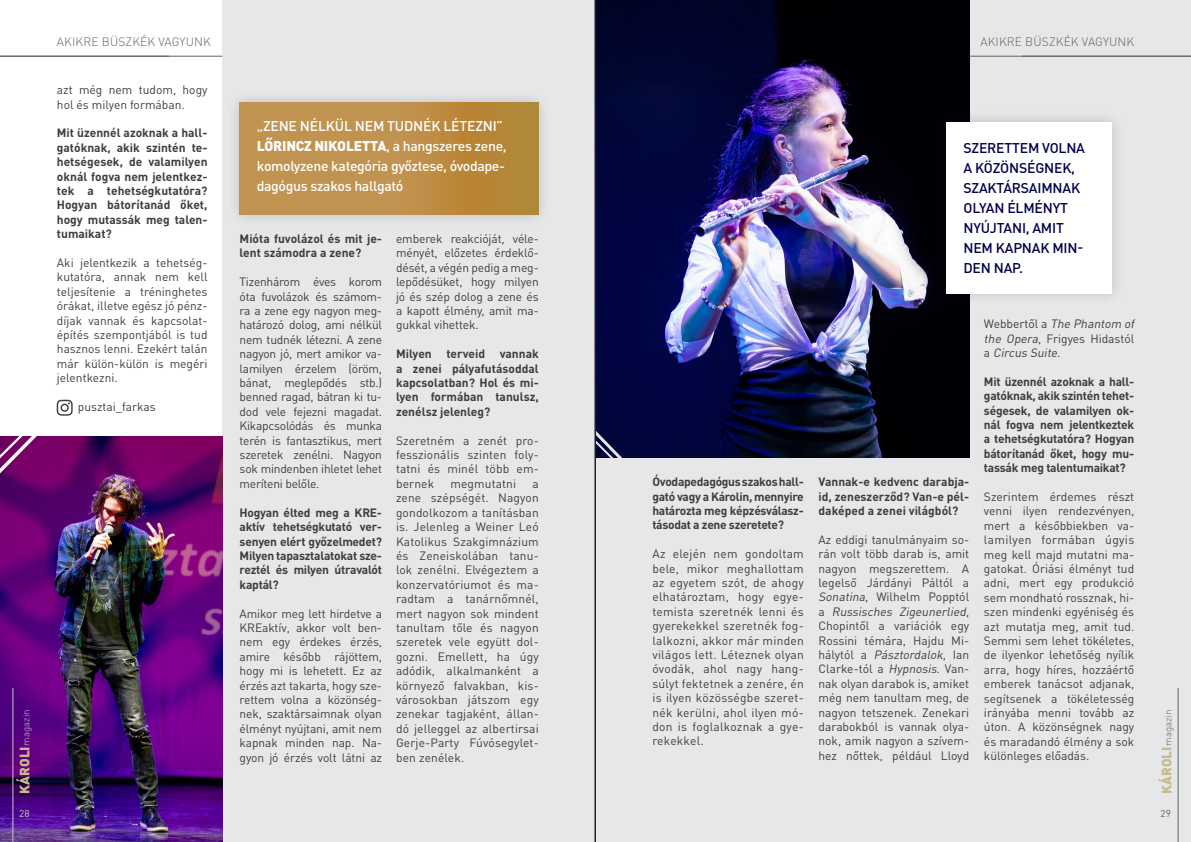
<style>
.page{position:relative;width:1191px;height:842px;background:#fff}
.page>*{position:absolute;margin:0;border:0;box-sizing:border-box;transform-origin:0 0}
.t1{font:500 14px/20px "DIN Pro";letter-spacing:-.025em;color:#fff}
.t2{font:500 14px/20px "DIN Pro";letter-spacing:-.015em;color:#01004e}
.t3{font:12px/14.4px "DIN Pro";color:#3e3e3f;text-align:justify}
.t4{font:700 12px/14.4px "DIN Pro";letter-spacing:-.005em;color:#3e3e3f;text-align:justify}
.t5{font:italic 12px/14.4px "DIN Pro";color:#3e3e3f}
.t6{font:300 12px "DIN Pro";letter-spacing:.01em;color:#636366}
.t7{font:10px "DIN Pro";color:#636366}
.t8{font:10px "DIN Pro";color:#c7c8ca}
.t9{font:300 9.6px "DIN Pro";color:#636366}
.t10{font:300 9.6px "DIN Pro";color:#c7c8ca}
.s1{font-weight:900;font-size:13.4px;color:#c6bb8c}
.s2{font-weight:900}
.s3{font-style:italic}
.s4{font-style:normal}
</style>
<div class="page">
<div style="left:222px;top:0;width:969px;height:842px;background:#e6e7e9"></div>
<img style="left:0;top:437px;width:222px;height:405px">
<svg style="left:0;top:436px;width:42px;height:52px;background:#7e1c76"></svg>
<div style="left:227px;top:90px;width:324px;height:137px;background:#dfe0e2"></div>
<div style="left:240px;top:102px;width:298px;height:112px;background:linear-gradient(to right,#c69758,#b58636)"></div>
<img style="left:596px;top:0;width:373px;height:458px">
<svg style="left:596px;top:426px;width:31px;height:32px"></svg>
<div style="left:934px;top:109px;width:190px;height:197px;background:#231f20;opacity:.2"></div>
<div style="left:946px;top:122px;width:165px;height:171px;background:#fff"></div>
<svg style="left:57px;top:400px;width:16px;height:16px"></svg>
<hr style="left:1177px;top:688px;width:1px;height:154px;background:#636366">
<hr style="left:13px;top:688px;width:1px;height:154px;background:#c7c8ca">
<hr style="left:969px;top:56px;width:222px;height:1px;background:#636366">
<hr style="left:0;top:56px;width:222px;height:1px;background:#636366">
<hr style="left:595px;top:0;width:1px;height:842px;background:#231f20">
<hr style="left:594px;top:0;width:1px;height:842px;background:#231f20">
<p class="t10" style="left:20px;top:794px;width:85px;rotate:-90deg"><span class="s1">KÁROLI</span>magazin</p>
<p class="t8" style="left:19px;top:807px;width:12px">28</p>
<p class="t6" style="left:57px;top:34px;width:155px">AKIKRE BÜSZKÉK VAGYUNK</p>
<p class="t6" style="left:980px;top:34px;width:155px">AKIKRE BÜSZKÉK VAGYUNK</p>
<p class="t3" style="left:57px;top:82px;width:152px">azt még nem tudom, hogy hol és milyen formában.</p>
<p class="t4" style="left:57px;top:125px;width:152px">Mit üzennél azoknak a hall&shy;gatóknak, akik szintén te&shy;hetségesek, de valamilyen oknál fogva nem jelentkez&shy;tek a tehetségkutatóra?<br>Hogyan bátorítanád őket, hogy mutassák meg talen&shy;tumaikat?</p>
<p class="t3" style="left:57px;top:255px;width:152px">Aki jelentkezik a tehetség&shy;kutatóra, annak nem kell teljesítenie a tréninghetes órákat, illetve egész jó pénz&shy;díjak vannak és kapcsolat&shy;építés szempontjából is tud hasznos lenni. Ezekért talán már külön-külön is megéri jelentkezni.</p>
<p class="t3" style="left:78px;top:399px;width:80px">pusztai_farkas</p>
<p class="t1" style="left:257px;top:116px;width:251px">„ZENE NÉLKÜL NEM TUDNÉK LÉTEZNI” <span class="s2">LŐRINCZ NIKOLETTA</span>, a hangszeres zene, komolyzene kategória győztese, óvodape&shy;dagógus szakos hallgató</p>
<p class="t4" style="left:240px;top:231px;width:144px">Mióta fuvolázol és mit je&shy;lent számodra a zene?</p>
<p class="t3" style="left:240px;top:274px;width:144px">Tizenhárom éves korom óta fuvolázok és számom&shy;ra a zene egy nagyon meg&shy;határozó dolog, ami nélkül nem tudnék létezni. A zene nagyon jó, mert amikor va&shy;lamilyen érzelem (öröm, bánat, meglepődés stb.) benned ragad, bátran ki tu&shy;dod vele fejezni magadat.<br>Kikapcsolódás és munka terén is fantasztikus, mert szeretek zenélni. Nagyon sok mindenben ihletet lehet meríteni belőle.</p>
<p class="t4" style="left:240px;top:505px;width:144px">Hogyan élted meg a KRE&shy;aktív tehetségkutató ver&shy;senyen elért győzelmedet?<br>Milyen tapasztalatokat sze&shy;reztél és milyen útravalót kaptál?</p>
<p class="t3" style="left:240px;top:605px;width:144px">Amikor meg lett hirdetve a KREaktív, akkor volt ben&shy;nem egy érdekes érzés, amire később rájöttem, hogy mi is lehetett. Ez az érzés azt takarta, hogy sze&shy;rettem volna a közönség&shy;nek, szaktársaimnak olyan élményt nyújtani, amit nem kapnak minden nap. Na&shy;gyon jó érzés volt látni az</p>
<p class="t3" style="left:396px;top:231px;width:144px">emberek reakcióját, véle&shy;ményét, előzetes érdeklő&shy;dését, a végén pedig a meg&shy;lepődésüket, hogy milyen jó és szép dolog a zene és a kapott élmény, amit ma&shy;gukkal vihettek.</p>
<p class="t4" style="left:396px;top:346px;width:144px">Milyen terveid vannak a zenei pályafutásoddal kapcsolatban? Hol és mi&shy;lyen formában tanulsz, zenélsz jelenleg?</p>
<p class="t3" style="left:396px;top:433px;width:144px">Szeretném a zenét pro&shy;fesszionális szinten foly&shy;tatni és minél több em&shy;bernek</p>
<p class="t3" style="left:396px;top:476px;width:144px;text-indent:136px">a zene szépségét. Nagyon gondolkozom a tanításban is. Jelenleg a Weiner Leó Katolikus Szakgimnázium és Zeneiskolában tanu&shy;lok zenélni. Elvégeztem a konzervatóriumot és ma&shy;radtam a tanárnőmnél, mert nagyon sok mindent tanultam tőle és nagyon szeretek vele együtt dol&shy;gozni. Emellett, ha úgy adódik, alkalmanként a környező falvakban, kis&shy;városokban játszom egy zenekar tagjaként, állan&shy;dó jelleggel az albertirsai Gerje-Party Fúvósegylet&shy;ben zenélek.</p>
<p class="t4" style="left:652px;top:474px;width:153px">Óvodapedagógus szakos hall&shy;gató vagy a Károlin, mennyire határozta meg képzésválasz&shy;tásodat a zene szeretete?</p>
<p class="t3" style="left:450px;top:476px;width:67px">megmutatni</p>
<p class="t3" style="left:652px;top:546px;width:153px">Az elején nem gondoltam bele, mikor meghallottam az egyetem szót, de ahogy elhatároztam, hogy egye&shy;temista szeretnék lenni és gyerekekkel szeretnék fog&shy;lalkozni, akkor már minden világos lett. Léteznek olyan óvodák, ahol nagy hang&shy;súlyt fektetnek a zenére, én is ilyen közösségbe szeret&shy;nék kerülni, ahol ilyen mó&shy;don is foglalkoznak a gye&shy;rekekkel.</p>
<p class="t2" style="left:963px;top:137px;width:123px">SZERETTEM VOLNA<br>A KÖZÖNSÉGNEK,<br>SZAKTÁRSAIMNAK<br>OLYAN ÉLMÉNYT<br>NYÚJTANI, AMIT<br>NEM KAPNAK MIN-<br>DEN NAP.</p>
<p class="t4" style="left:818px;top:474px;width:152px">Vannak-e kedvenc darabja&shy;id, zeneszerződ? Van-e pél&shy;daképed a zenei világból?</p>
<p class="t3" style="left:818px;top:532px;width:152px">Az eddigi tanulmányaim so&shy;rán volt több darab is, amit nagyon megszerettem. A legelső Járdányi Páltól a <span class="s3">Sonatina</span>, Wilhelm Popptól a <span class="s3">Russisches Zigeunerlied</span>, Chopintől a variációk egy Rossini témára, Hajdu Mi&shy;h á lyt ó l a <span class="s3">Pásztordalok</span>, I a n Clarke-tól a <span class="s3">Hypnosis</span>. Van&shy;nak olyan darabok is, amiket még nem tanultam meg, de nagyon tetszenek. Zenekari darabokból is vannak olya&shy;nok, amik nagyon a szívem&shy;hez nőttek, például Lloyd</p>
<p class="t5" style="left:984px;top:316px;width:154px"><span class="s4">We b b e rt ő l a</span> The Phantom of the Opera<span class="s4">, Frigyes Hidastól a</span> Circus Suite<span class="s4">.</span></p>
<p class="t4" style="left:984px;top:374px;width:152px">Mit üzennél azoknak a hall&shy;gatóknak, akik szintén tehet&shy;ségesek, de valamilyen ok&shy;nál fogva nem jelentkeztek a tehetségkutatóra? Hogyan bátorítanád őket, hogy mu&shy;tassák meg talentumaikat?</p>
<p class="t3" style="left:984px;top:489px;width:152px">Szerintem érdemes részt venni ilyen rendezvényen, mert a későbbiekben va&shy;lamilyen formában úgyis meg kell majd mutatni ma&shy;gatokat. Óriási élményt tud adni, mert egy produkció sem mondható rossznak, hi&shy;szen mindenki egyéniség és azt mutatja meg, amit tud.<br>Semmi sem lehet tökéletes, de ilyenkor lehetőség nyílik arra, hogy híres, hozzáértő emberek tanácsot adjanak, segítsenek a tökéletesség irányába menni tovább az úton. A közönségnek nagy és maradandó élmény a sok különleges előadás.</p>
<p class="t9" style="left:1161px;top:794px;width:85px;rotate:-90deg"><span class="s1">KÁROLI</span>magazin</p>
<p class="t7" style="left:1160px;top:807px;width:12px">29</p>
</div>
